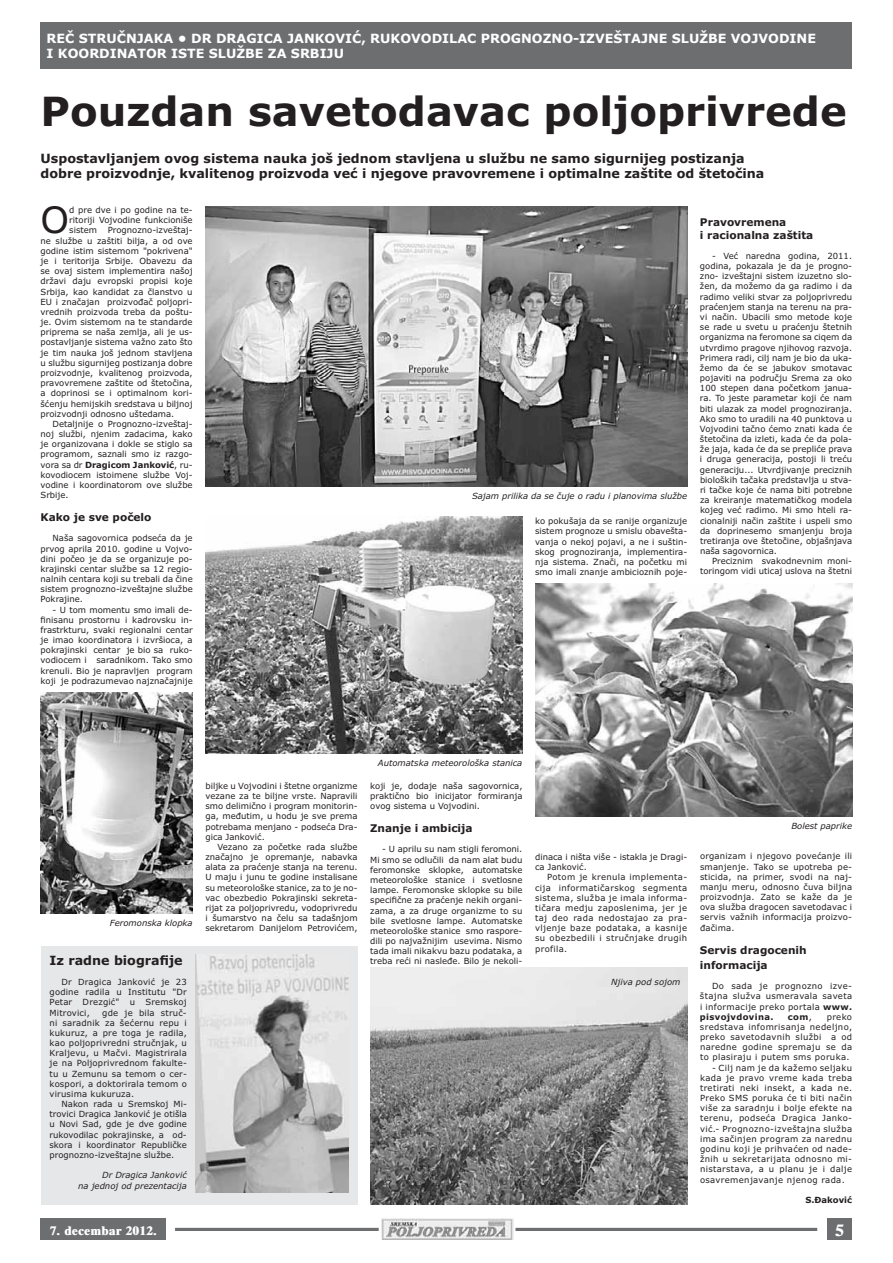
<style>
.page{position:relative;width:893px;height:1263px;background:#fff}
.page>*{position:absolute;margin:0;border:0;box-sizing:border-box;transform-origin:0 0}
.t1{font:700 40.35px "Verdana";color:#231f20}
.t2{font:36.45px "Verdana";color:#231f20}
.t3{font:700 16.95px "YUL Times";color:#fff}
.t4{font:700 12.75px/15.3px "Verdana";color:#231f20}
.t5{font:700 12.75px/15.3px "Verdana";color:#fff}
.t6{font:700 12.75px "YUL Times";color:#fff}
.t7{font:700 10.65px/12.8px "Verdana";color:#231f20}
.t8{font:8.55px/10.2px "Verdana";color:#231f20;text-align:justify}
.t9{font:italic 8.55px/10.2px "Verdana";color:#231f20;text-align:right}
.t10{font:700 8.55px "Verdana";color:#231f20}
.s1{font-weight:700}
.s2{font-weight:400}
</style>
<div class="page">
<hr style="left:175px;top:1228px;width:204px;height:3px;background:#6d6e70">
<hr style="left:515px;top:1228px;width:302px;height:3px;background:#6d6e70">
<img style="left:381px;top:1219px;width:132px;height:21px">
<div style="left:41px;top:1219px;width:125px;height:21px;background:#6d6e70"></div>
<div style="left:827px;top:1219px;width:25px;height:21px;background:#6d6e70"></div>
<div style="left:41px;top:23px;width:811px;height:46px;background:#6d6e70"></div>
<div style="left:41px;top:946px;width:316px;height:259px;background:#e6e7e8"></div>
<img style="left:205px;top:516px;width:317px;height:238px">
<img style="left:535px;top:583px;width:317px;height:233px">
<img style="left:370px;top:967px;width:317px;height:238px">
<img style="left:205px;top:207px;width:482px;height:279px">
<img style="left:41px;top:693px;width:152px;height:220px">
<img style="left:196px;top:955px;width:153px;height:238px">
<h3 class="t5" style="left:47px;top:32px;width:771px">REČ STRUČ NJA KA • DR DRA GI CA JAN KO VIĆ, RU KO VO DI LAC PROG NO ZNO-IZ VE ŠTAJ NE SLU ŽBE VOJ VO DI NE<br>I KO OR DI NA TOR ISTE SLU ŽBE ZA SR BI JU</h3>
<h1 class="t1" style="left:41px;top:96px;width:808px">Po uz dan sa ve to da vac po ljo pri vre de</h1>
<h3 class="t4" style="left:41px;top:152px;width:725px">Us po sta vlja njem ovog si ste ma na u ka još jed nom sta vlje na u slu žbu ne sa mo si gur ni jeg po sti za nja do bre pro iz vod nje, kva li te nog pro iz vo da već i nje go ve pra vo vre me ne i op ti mal ne za šti te od šte to či na</h3>
<h2 class="t2" style="left:41px;top:206px;width:30px">O</h2>
<p class="t8" style="left:69px;top:206px;width:125px">d pre dve i po godine na te&shy;ritoriji Vojvodine funkcioniše sistem</p>
<p class="t8" style="left:41px;top:226px;width:154px;text-indent:67px">Prognozno-izveštaj&shy;ne slu žbe u za šti ti bi lja, a od ove godine istim sistemom "pokrivena" je i te ri to ri ja Sr bi je. Oba ve zu da se ovaj sistem implementira našoj dr ža vi da ju evrop ski pro pi si ko je Sr bi ja, kao kan di dat za član stvo u EU i zna ča jan pro iz vo đač po ljo pri&shy;vred nih pro iz vo da tre ba da po štu&shy;je. Ovim si ste mom na te stan dar de pri pre ma se na ša ze mlja, ali je us&shy;po sta vlja nje si ste ma va žno za to što je tim nauka još jednom stavljena u slu žbu si gur ni jeg po sti za nja do bre pro iz vod nje, kva li te nog pro iz vo da, pra vo vre me ne za šti te od šte to či na, a doprinosi se i optimalnom kori&shy;šće nju he mij skih sred sta va u bilj noj pro iz vod nji od no sno ušte da ma.</p>
<p class="t8" style="left:41px;top:419px;width:154px;text-indent:12px">Detaljnije o Prognozno-izveštaj&shy;noj slu žbi, nje nim za da ci ma, ka ko je organizovana i dokle se stiglo sa pro gra mom, sa zna li smo iz raz go&shy;vora sa dr <span class="s1">Dra gi com Jan ko vić</span>, ru&shy;ko vo di o cem isto i me ne slu žbe Voj&shy;vo di ne i ko or di na to rom ove slu žbe Sr bi je.</p>
<p class="t7" style="left:41px;top:512px;width:112px">Ka ko je sve po če lo</p>
<p class="t8" style="left:41px;top:534px;width:154px;text-indent:12px">Na ša sa go vor ni ca pod se ća da je pr vog apri la 2010. go di ne u Voj vo&shy;di ni po čeo je da se or ga ni zu je po&shy;kra jin ski cen tar slu žbe sa 12 re gi o&shy;nal nih cen ta ra ko ji su tre ba li da či ne si stem prog no zno-iz ve štaj ne slu žbe Po kra ji ne.</p>
<p class="t8" style="left:41px;top:605px;width:154px;text-indent:12px">- U tom momentu smo imali de&shy;fi ni sa nu pro stor nu i ka drov sku in&shy;fra strk tu ru, sva ki re gi o nal ni cen tar je imao ko or di na to ra i iz vr ši o ca, a po kra jin ski cen tar je bio sa ru ko&shy;vo di o cem i sa rad ni kom. Ta ko smo kre nu li. Bio je na pra vljen pro gram ko ji je pod ra zu me vao naj zna čaj ni je</p>
<p class="t9" style="left:472px;top:492px;width:217px">Sa jam pri li ka da se ču je o ra du i pla no vi ma slu žbe</p>
<p class="t8" style="left:535px;top:517px;width:154px">ko pokušaja da se ranije organizuje si stem prog no ze u smi slu oba ve šta&shy;va nja o ne koj po ja vi, a ne i su štin&shy;skog prog no zi ra nja, im ple men ti ra&shy;nja si ste ma. Zna či, na po čet ku mi smo ima li zna nje am bi ci o znih po je-</p>
<p class="t7" style="left:700px;top:217px;width:115px">Pra vo vre me na<br>i ra ci o nal na za šti ta</p>
<p class="t8" style="left:700px;top:251px;width:154px;text-indent:12px">- Već na red na go di na, 2011. go di na, po ka za la je da je prog no&shy;zno- izveštajni sistem izuzetno slo&shy;žen, da mo že mo da ga ra di mo i da radimo veliki stvar za poljoprivredu pra će njem sta nja na te re nu na pra&shy;vi na čin. Uba ci li smo me to de ko je se ra de u sve tu u pra će nju štet nih organizma na feromone sa ciqem da utvr di mo pra go ve nji ho vog raz vo ja.<br>Pri me ra ra di, cilj nam je bio da uka&shy;že mo da će se ja bu kov smo ta vac po ja vi ti na pod ruč ju Sre ma za oko 100 ste pen da na po čet kom ja nu a&shy;ra. To je ste pa ra me tar ko ji će nam bi ti ula zak za mo del prog no zi ra nja.<br>Ako smo to ura di li na 40 punk to va u Voj vo di ni tač no će mo zna ti ka da će šte to či na da iz le ti, ka da će da po la&shy;že ja ja, ka da će da se pre pli će pra va i dru ga ge ne ra ci ja, po sto ji li tre ću ge ne ra ci ju... Utvr dji va nje pre ci znih bi o lo ških ta ča ka pred sta vlja u stva&shy;ri tač ke ko je će na ma bi ti po treb ne za kre i ra nje ma te ma tič kog mo de la ko jeg već ra di mo. Mi smo hte li ra&shy;ci o nal ni ji na čin za šti te i us pe li smo da do pri ne se mo sma nje nju bro ja tre ti ra nja ove šte to či ne, ob ja šnja va na ša sa go vor ni ca.</p>
<p class="t8" style="left:700px;top:557px;width:154px;text-align:right">Preciznim svakodnevnim moni&shy;toringom vidi uticaj uslova na štetni</p>
<p class="t9" style="left:110px;top:919px;width:84px">Feromonska klopka</p>
<h3 class="t4" style="left:50px;top:953px;width:134px">Iz rad ne bi o gra fi je</h3>
<p class="t8" style="left:50px;top:978px;width:139px;text-indent:12px">Dr Dra gi ca Jan ko vić je 23 godine radila u Institutu "Dr Pe tar Dre zgić" u Srem skoj Mi tro vi ci,</p>
<p class="t8" style="left:50px;top:1008px;width:139px;text-indent:53px">gde je bi la struč&shy;ni sa rad nik za še ćer nu re pu i ku ku ruz, a pre to ga je ra di la, kao po ljo pri vred ni struč njak, u Kra lje vu, u Ma čvi. Ma gi stri ra la je na Poljoprivrednom fakulte&shy;tu u Ze mu nu sa te mom o cer&shy;ko spo ri, a dok to ri ra la te mom o vi ru si ma ku ku ru za.</p>
<p class="t8" style="left:50px;top:1100px;width:139px;text-indent:12px">Nakon rada u Sremskoj Mi&shy;tro vi ci Dra gi ca Jan ko vić je oti šla u No vi Sad, gde je dve go di ne ru ko vo di lac po kra jin ske, a od&shy;sko ra i ko or di na tor Re pu blič ke prog no zno-iz ve štaj ne slu žbe.</p>
<p class="t9" style="left:78px;top:1171px;width:110px">Dr Dra gi ca Jan ko vić<br>na jednoj od prezentacija</p>
<p class="t8" style="left:205px;top:781px;width:154px">bilj ke u Voj vo di ni i štet ne or ga ni zme ve za ne za te bilj ne vr ste. Na pra vi li smo de li mič no i pro gram mo ni to rin&shy;ga, me đu tim, u ho du je sve pre ma po tre ba ma me nja no - pod se ća Dra&shy;gi ca Jan ko vić.</p>
<p class="t8" style="left:205px;top:842px;width:154px;text-indent:12px">Ve za no za po čet ke ra da slu žbe zna čaj no je opre ma nje, na bav ka ala ta za pra će nje sta nja na te re nu.<br>U maju i junu te godine instalisane su me te o ro lo ške sta ni ce, za to je no&shy;vac obez be dio Po kra jin ski se kre ta&shy;ri jat za po ljo pri vre du, vo do pri vre du i šu mar stvo na če lu sa ta da šnjom se kre ta rom Da ni je lom Pe tro vi ćem,</p>
<p class="t9" style="left:378px;top:758px;width:146px">Auto mat ska me te o ro lo ška sta ni ca</p>
<p class="t8" style="left:370px;top:781px;width:154px">ko ji je, do da je na ša sa go vor ni ca, prak tič no bio ini ci ja tor for mi ra nja ovog si ste ma u Voj vo di ni.</p>
<p class="t7" style="left:370px;top:823px;width:104px">Zna nje i am bi ci ja</p>
<p class="t8" style="left:370px;top:845px;width:154px;text-indent:12px">- U apri lu su nam sti gli fe ro mo ni.<br>Mi smo se od lu či li da nam alat bu du fe ro mon ske sklop ke, auto mat ske meteorološke stanice i svetlosne lam pe. Fe ro mon ske sklop ke su bi le spe ci fič ne za pra će nje ne kih or ga ni&shy;za ma, a za dru ge or ga ni zme to su bi le sve tlo sne lam pe. Auto mat ske meteorološke stanice smo raspore&shy;di li po naj va žni jim use vi ma. Ni smo ta da ima li ni ka kvu ba zu po da ta ka, a tre ba re ći ni na sle đe. Bi lo je ne ko li-</p>
<p class="t8" style="left:535px;top:853px;width:154px">dinaca i ništa više - istakla je Dragi&shy;ca Jan ko vić.</p>
<p class="t8" style="left:535px;top:873px;width:154px;text-indent:12px">Potom je krenula implementa&shy;ci ja in for ma ti čar skog seg men ta si ste ma, slu žba je ima la in for ma&shy;ti ča ra me dju za po sle ni ma, jer je taj deo rada nedostajao za pra&shy;vlje nje ba ze po da ta ka, a ka sni je su obez be di li i struč nja ke dru gih pro fi la.</p>
<p class="t9" style="left:611px;top:977px;width:71px">Njiva pod sojom</p>
<p class="t9" style="left:791px;top:821px;width:62px">Bolest paprike</p>
<p class="t8" style="left:700px;top:852px;width:154px">or ga ni zam i nje go vo po ve ća nje ili sma nje nje. Ta ko se upo tre ba pe&shy;sti ci da, na pri mer, svo di na naj&shy;ma nju me ru, od no sno ču va bilj na pro iz vod nja. Za to se ka že da je ova slu žba dra go cen sa ve to da vac i ser vis va žnih in for ma ci ja pro iz vo&shy;đa či ma.</p>
<p class="t7" style="left:700px;top:943px;width:108px;line-height:15.3px">Ser vis dra go ce nih in for ma ci ja</p>
<p class="t8" style="left:700px;top:982px;width:154px;text-indent:12px">Do sada je prognozno izve&shy;štaj na slu žva usme ra va la sa ve ta i informacije preko portala <span class="s1">www. pi svojv do vi na.</span></p>
<p class="t8" style="left:700px;top:1012px;width:154px;text-indent:127px">pre ko sred sta va in fo mri sa nja ne delj no, pre ko sa ve to dav nih slu žbi a od naredne godine spremaju se da to pla si ra ju i pu tem sms po ru ka.</p>
<p class="t8" style="left:700px;top:1063px;width:154px;text-indent:12px">- Cilj nam je da ka že mo se lja ku ka da je pra vo vre me ka da tre ba tre ti ra ti ne ki in sekt, a ka da ne.<br>Pre ko SMS po ru ka će ti bi ti na čin vi še za sa rad nju i bo lje efek te na te re nu, pod se ća Dra gi ca Jan ko&shy;vić.- Prog no zno-iz ve štaj na slu žba ima sa či njen pro gram za na red nu go di nu ko ji je pri hva ćen od na de&shy;žnih u se kre ta ri ja ta od no sno mi&shy;ni star sta va, a u pla nu je i da lje osa vre me nja va nje nje nog ra da.</p>
<p class="t10" style="left:805px;top:1196px;width:48px">S.Đa ko vić</p>
<p class="t10" style="left:788px;top:1013px;width:25px">com<span class="s2">,</span></p>
<h3 class="t6" style="left:50px;top:1223px;width:109px">7. decembar 2012.</h3>
<h3 class="t3" style="left:835px;top:1221px;width:11px">5</h3>
</div>
